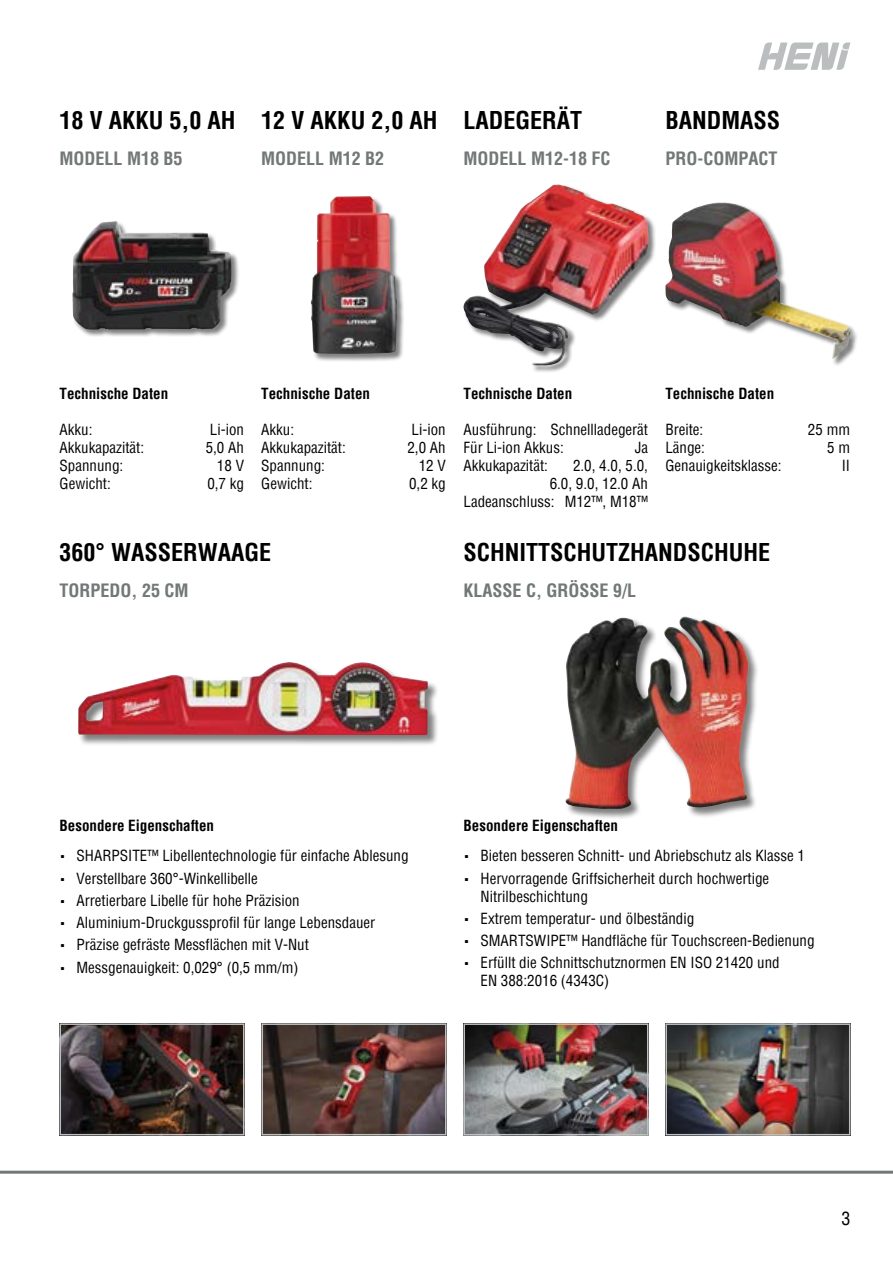
<style>
.page{position:relative;width:893px;height:1263px;background:#fff}
.page>*{position:absolute;margin:0;border:0;box-sizing:border-box;transform-origin:0 0}
.t1{font:700 condensed 24px "Helvetica";color:#000}
.t2{font:700 condensed 18px "Helvetica";color:#727777}
.t3{font:condensed 18px "Helvetica";color:#000}
.t4{font:condensed 15px/18px "Helvetica";color:#000}
.t5{font:700 condensed 15px "Helvetica";color:#000}
.s1{font-family:"The Sans C4 s";font-weight:300;font-stretch:normal}
</style>
<div class="page">
<hr style="left:0;top:1171px;width:893px;height:3px;background:#727777">
<svg style="left:758px;top:43px;width:92px;height:27px"></svg>
<img style="left:668px;top:1026px;width:179px;height:106px">
<div style="left:665px;top:1023px;width:185px;height:112px;border:2px solid #babebe"></div>
<img style="left:63px;top:1026px;width:178px;height:106px">
<div style="left:60px;top:1023px;width:184px;height:112px;border:2px solid #babebe"></div>
<img style="left:264px;top:1026px;width:179px;height:106px">
<div style="left:261px;top:1023px;width:185px;height:112px;border:2px solid #babebe"></div>
<img style="left:466px;top:1026px;width:179px;height:106px">
<div style="left:463px;top:1023px;width:185px;height:112px;border:2px solid #babebe"></div>
<div style="left:311px;top:196px;width:95px;height:165px;background:#000;opacity:.5"></div>
<img style="left:311px;top:196px;width:86px;height:158px">
<div style="left:73px;top:221px;width:167px;height:116px;background:#000;opacity:.5"></div>
<img style="left:72px;top:221px;width:160px;height:108px">
<div style="left:464px;top:185px;width:192px;height:189px;background:#000;opacity:.5"></div>
<img style="left:463px;top:185px;width:185px;height:182px">
<div style="left:566px;top:617px;width:193px;height:202px;background:#000;opacity:.5"></div>
<img style="left:565px;top:616px;width:184px;height:193px">
<div style="left:79px;top:662px;width:360px;height:84px;background:#000;opacity:.5"></div>
<img style="left:78px;top:662px;width:350px;height:73px">
<div style="left:666px;top:203px;width:192px;height:163px;background:#000;opacity:.5"></div>
<img style="left:665px;top:202px;width:185px;height:157px">
<h1 class="t1" style="left:60px;top:104px;width:178px">18 V AKKU 5,0 AH</h1>
<p class="t2" style="left:60px;top:146px;width:125px">MODELL M18 B5</p>
<h1 class="t1" style="left:261px;top:104px;width:178px">12 V AKKU 2,0 AH</h1>
<p class="t2" style="left:261px;top:146px;width:125px">MODELL M12 B2</p>
<h1 class="t1" style="left:463px;top:104px;width:120px">LADEGERÄT</h1>
<p class="t2" style="left:463px;top:146px;width:149px">MODELL M12-18 FC</p>
<h1 class="t1" style="left:665px;top:104px;width:116px">BANDMASS</h1>
<p class="t2" style="left:665px;top:146px;width:114px">PRO-COMPACT</p>
<p class="t5" style="left:60px;top:383px;width:110px">Technische Daten</p>
<p class="t4" style="left:60px;top:420px;width:34px">Akku:</p>
<p class="t4" style="left:210px;top:420px;width:36px">Li-ion</p>
<p class="t4" style="left:60px;top:438px;width:86px">Akkukapazität:</p>
<p class="t4" style="left:206px;top:438px;width:40px">5,0 Ah</p>
<p class="t4" style="left:60px;top:456px;width:65px">Spannung:</p>
<p class="t4" style="left:217px;top:456px;width:29px">18 V</p>
<p class="t4" style="left:60px;top:474px;width:53px">Gewicht:</p>
<p class="t4" style="left:207px;top:474px;width:38px">0,7 kg</p>
<p class="t5" style="left:261px;top:383px;width:110px">Technische Daten</p>
<p class="t4" style="left:261px;top:420px;width:34px">Akku:</p>
<p class="t4" style="left:412px;top:420px;width:36px">Li-ion</p>
<p class="t4" style="left:261px;top:438px;width:86px">Akkukapazität:</p>
<p class="t4" style="left:407px;top:438px;width:40px">2,0 Ah</p>
<p class="t4" style="left:261px;top:456px;width:65px">Spannung:</p>
<p class="t4" style="left:419px;top:456px;width:29px">12 V</p>
<p class="t4" style="left:261px;top:474px;width:53px">Gewicht:</p>
<p class="t4" style="left:409px;top:474px;width:38px">0,2 kg</p>
<h1 class="t1" style="left:60px;top:536px;width:213px">360° WASSERWAAGE</h1>
<p class="t2" style="left:60px;top:578px;width:131px">TORPEDO, 25 CM</p>
<p class="t5" style="left:463px;top:383px;width:110px">Technische Daten</p>
<p class="t4" style="left:463px;top:420px;width:186px">Ausführung: Schnellladegerät<br>Für Li-ion Akkus:</p>
<p class="t5" style="left:665px;top:383px;width:110px">Technische Daten</p>
<p class="t4" style="left:665px;top:420px;width:39px">Breite:</p>
<p class="t4" style="left:808px;top:420px;width:44px">25 mm</p>
<p class="t4" style="left:665px;top:438px;width:41px">Länge:</p>
<p class="t4" style="left:827px;top:438px;width:24px">5 m</p>
<p class="t4" style="left:665px;top:456px;width:118px">Genauigkeitsklasse:</p>
<p class="t4" style="left:842px;top:456px;width:10px">II</p>
<p class="t4" style="left:635px;top:438px;width:15px">Ja</p>
<p class="t4" style="left:463px;top:456px;width:86px">Akkukapazität:</p>
<p class="t4" style="left:463px;top:456px;width:186px;text-align:right">2.0, 4.0, 5.0,<br>6.0, 9.0, 12.0 Ah<br>Ladeanschluss: M12™, M18™</p>
<h1 class="t1" style="left:463px;top:536px;width:308px">SCHNITTSCHUTZHANDSCHUHE</h1>
<p class="t2" style="left:463px;top:578px;width:174px">KLASSE C, GRÖSSE 9/L</p>
<p class="t5" style="left:60px;top:815px;width:156px">Besondere Eigenschaften</p>
<p class="t4" style="left:60px;top:847px;width:351px"><span class="s1">▪</span> SHARPSITE™ Libellentechnologie für einfache Ablesung</p>
<p class="t4" style="left:60px;top:869px;width:200px"><span class="s1">▪</span> Verstellbare 360°-Winkellibelle</p>
<p class="t4" style="left:60px;top:891px;width:242px"><span class="s1">▪</span> Arretierbare Libelle für hohe Präzision</p>
<p class="t4" style="left:60px;top:913px;width:317px"><span class="s1">▪</span> Aluminium-Druckgussprofil für lange Lebensdauer</p>
<p class="t4" style="left:60px;top:936px;width:251px"><span class="s1">▪</span> Präzise gefräste Messflächen mit V-Nut</p>
<p class="t4" style="left:60px;top:958px;width:240px"><span class="s1">▪</span> Messgenauigkeit: 0,029° (0,5 mm/m)</p>
<p class="t5" style="left:463px;top:815px;width:156px">Besondere Eigenschaften</p>
<p class="t4" style="left:463px;top:847px;width:343px"><span class="s1">▪</span> Bieten besseren Schnitt- und Abriebschutz als Klasse 1</p>
<p class="t4" style="left:480px;top:869px;width:290px;text-indent:-17px"><span class="s1">▪</span> Hervorragende Griffsicherheit durch hochwertige<br>Nitrilbeschichtung</p>
<p class="t4" style="left:463px;top:909px;width:232px"><span class="s1">▪</span> Extrem temperatur- und ölbeständig</p>
<p class="t4" style="left:463px;top:931px;width:353px"><span class="s1">▪</span> SMARTSWIPE™ Handfläche für Touchscreen-Bedienung</p>
<p class="t4" style="left:480px;top:954px;width:301px;text-indent:-17px"><span class="s1">▪</span> Erfüllt die Schnittschutznormen EN ISO 21420 und<br>EN 388:2016 (4343C)</p>
<p class="t3" style="left:841px;top:1206px;width:10px">3</p>
</div>
